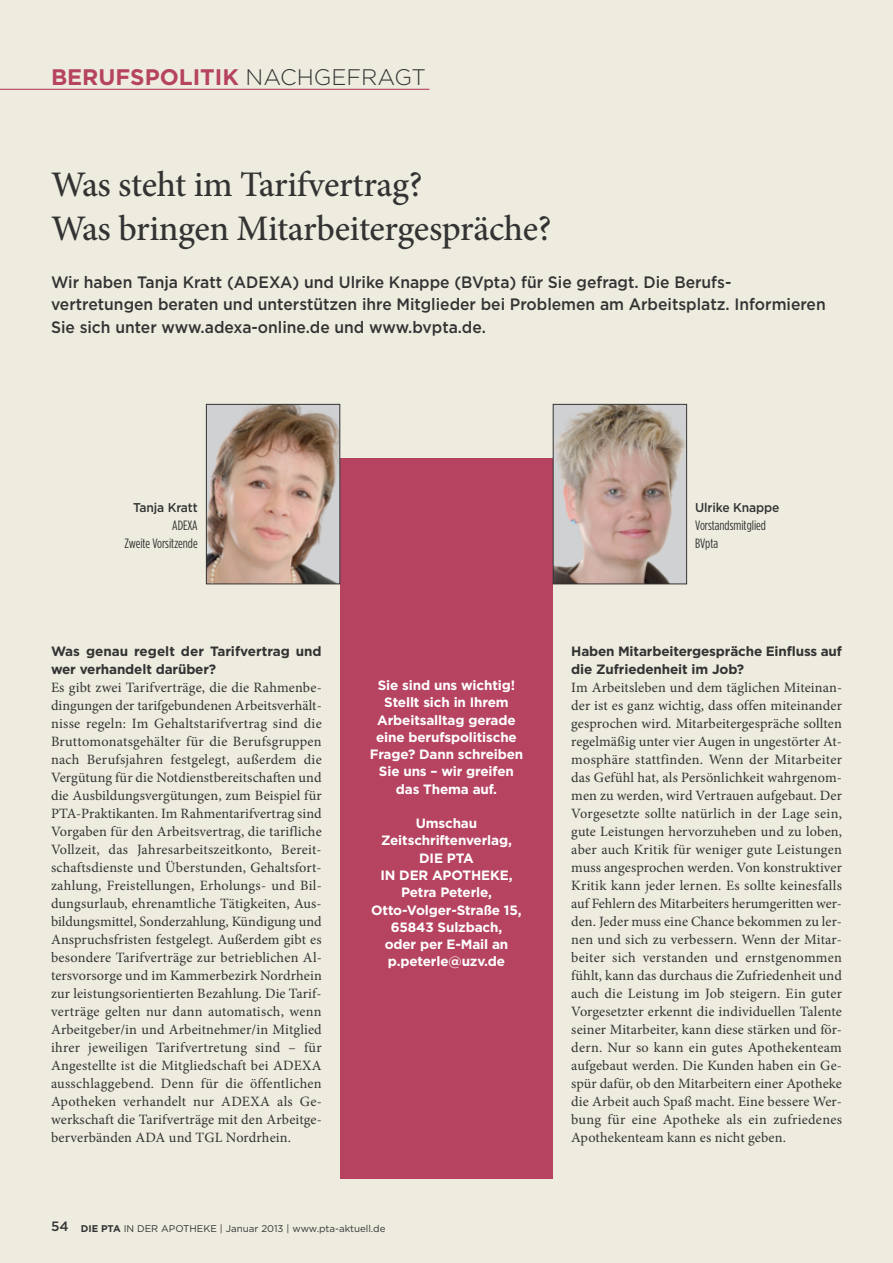
<style>
.page{position:relative;width:893px;height:1263px;background:#eeecde}
.page>*{position:absolute;margin:0;border:0;box-sizing:border-box;transform-origin:0 0}
.t1{font:500 36px/43.5px "Minion Pro";letter-spacing:-.01em;color:#343334}
.t2{font:700 22.5px "Gotham";color:#b64461}
.t3{font:500 16.5px/22.5px "Gotham";color:#343334;scale:.95 1}
.t4{font:14.25px/18px "Minion Pro";letter-spacing:.01em;color:#343334;text-align:justify}
.t5{font:700 13.5px/17.2px "Gotham";letter-spacing:-.01em;color:#fff;text-align:center}
.t6{font:700 13.5px/18px "Gotham";letter-spacing:-.01em;color:#343334}
.t7{font:13.5px/18px "Gotham Condensed";color:#343334;text-align:right}
.t8{font:500 12.75px "Gotham";letter-spacing:-.01em;color:#343334;scale:.95 1}
.t9{font:9.75px "Gotham";color:#343334}
.s1{font-weight:300;color:#343334}
.s2{font-weight:500;font-size:13.5px}
.s3{font-weight:700}
</style>
<div class="page">
<div style="left:340px;top:458px;width:213px;height:720px;background:#b64461"></div>
<img style="left:555px;top:406px;width:130px;height:176px">
<div style="left:553px;top:404px;width:134px;height:180px;border:1px solid #343334"></div>
<img style="left:208px;top:406px;width:130px;height:176px">
<div style="left:206px;top:404px;width:134px;height:180px;border:1px solid #343334"></div>
<hr style="left:0;top:89px;width:429px;height:1px;background:#b64461">
<h2 class="t2" style="left:51px;top:68px;width:377px">BERUFSPOLITIK <span class="s1">NACHGEFRAGT</span></h2>
<h1 class="t1" style="left:51px;top:162px;width:502px">Was steht im Tarifvertrag?<br>Was bringen Mitarbeitergespräche?</h1>
<p class="t3" style="left:51px;top:272px;width:817px">Wir haben Tanja Kratt (ADEXA) und Ulrike Knappe (BVpta) für Sie gefragt. Die Berufs&shy;vertretungen beraten und unterstützen ihre Mitglieder bei Problemen am Arbeitsplatz. Informieren<br>Sie sich unter www.adexa-online.de und www.bvpta.de.</p>
<p class="t8" style="left:133px;top:503px;width:69px">Tanja Kratt</p>
<p class="t7" style="left:124px;top:517px;width:75px">ADEXA<br>Zweite Vorsitzende</p>
<p class="t6" style="left:51px;top:643px;width:272px">Was genau regelt der Tarifvertrag und wer verhandelt darüber?</p>
<p class="t4" style="left:51px;top:680px;width:272px">Es gibt zwei Tarifverträge, die die Rahmenbe&shy;dingungen der tarifgebundenen Arbeitsverhält&shy;nisse regeln: Im Gehaltstarifvertrag sind die Bruttomonatsgehälter für die Berufsgruppen nach Berufsjahren festgelegt, außerdem die Vergütung für die Notdienstbereitschaften und die Ausbildungsvergütungen, zum Beispiel für PTA-Praktikanten. Im Rahmentarifvertrag sind Vorgaben für den Arbeitsvertrag, die tarifliche Vollzeit, das Jahresarbeitszeitkonto, Bereit&shy;schaftsdienste und Überstunden, Gehaltsfort&shy;zahlung, Freistellungen, Erholungs- und Bil&shy;dungsurlaub, ehrenamtliche Tätigkeiten, Aus&shy;bildungsmittel, Sonderzahlung, Kündigung und Anspruchsfristen festgelegt. Außerdem gibt es besondere Tarifverträge zur betrieblichen Al&shy;tersvorsorge und im Kammerbezirk Nordrhein zur leistungsorientierten Bezahlung. Die Tarif&shy;verträge gelten nur dann automatisch, wenn Arbeitgeber/in und Arbeitnehmer/in Mitglied ihrer jeweiligen Tarifvertretung sind – für Angestellte ist die Mitgliedschaft bei ADEXA ausschlaggebend. Denn für die öffentlichen Apotheken verhandelt nur ADEXA als Ge&shy;werkschaft die Tarifverträge mit den Arbeitge&shy;berverbänden ADA und TGL Nordrhein.</p>
<p class="t5" style="left:370px;top:678px;width:155px">Sie sind uns wichtig!<br>Stellt sich in Ihrem<br>Arbeitsalltag gerade eine berufspolitische<br>Frage? Dann schreiben<br>Sie uns – wir greifen das Thema auf.</p>
<p class="t5" style="left:371px;top:816px;width:152px">Umschau<br>Zeitschriftenverlag,<br>DIE PTA<br>IN DER APOTHEKE,<br>Petra Peterle,<br>Otto-Volger-Straße 15,<br>65843 Sulzbach,<br>oder per E-Mail an p.peterle@uzv.de</p>
<p class="t9" style="left:51px;top:1225px;width:336px"><span class="s2">54</span> <span class="s3">DIE PTA</span> IN DER APOTHEKE | Januar 2013 | www.pta-aktuell.de</p>
<p class="t8" style="left:695px;top:503px;width:90px">Ulrike Knappe</p>
<p class="t7" style="left:695px;top:517px;width:72px;text-align:left">Vorstandsmitglied<br>BVpta</p>
<p class="t6" style="left:571px;top:643px;width:272px">Haben Mitarbeitergespräche Einfluss auf die Zufriedenheit im Job?</p>
<p class="t4" style="left:571px;top:680px;width:272px">Im Arbeitsleben und dem täglichen Miteinan&shy;der ist es ganz wichtig, dass offen miteinander gesprochen wird. Mitarbeitergespräche sollten regelmäßig unter vier Augen in ungestörter At&shy;mosphäre stattfinden. Wenn der Mitarbeiter das Gefühl hat, als Persönlichkeit wahrgenom&shy;men zu werden, wird Vertrauen aufgebaut. Der Vorgesetzte sollte natürlich in der Lage sein, gute Leistungen hervorzuheben und zu loben, aber auch Kritik für weniger gute Leistungen muss angesprochen werden. Von konstruktiver Kritik kann jeder lernen. Es sollte keinesfalls auf Fehlern des Mitarbeiters herumgeritten wer&shy;den. Jeder muss eine Chance bekommen zu ler&shy;nen und sich zu verbessern. Wenn der Mitar&shy;beiter sich verstanden und ernstgenommen fühlt, kann das durchaus die Zufriedenheit und auch die Leistung im Job steigern. Ein guter Vorgesetzter erkennt die individuellen Talente seiner Mitarbeiter, kann diese stärken und för&shy;dern. Nur so kann ein gutes Apothekenteam aufgebaut werden. Die Kunden haben ein Ge&shy;spür dafür, ob den Mitarbeitern einer Apotheke die Arbeit auch Spaß macht. Eine bessere Wer&shy;bung für eine Apotheke als ein zufriedenes Apothekenteam kann es nicht geben.</p>
</div>
